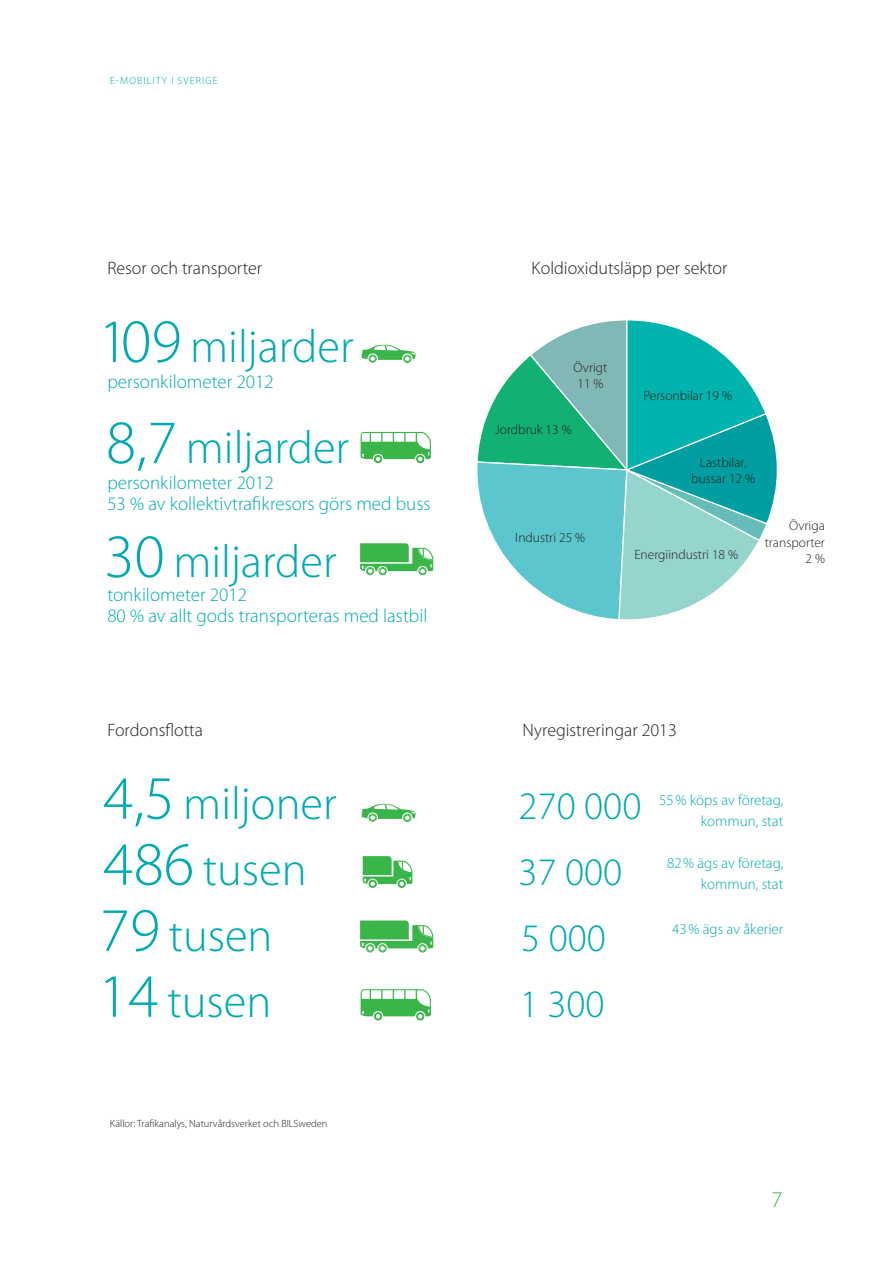
<style>
.page{position:relative;width:893px;height:1263px;background:#fff}
.page>*{position:absolute;margin:0;border:0;box-sizing:border-box;transform-origin:0 0}
.t1{font:300 46.5px/66px "Myriad Pro";color:#00aab3}
.t2{font:300 39px/66px "Myriad Pro";color:#00aab3}
.t3{font:300 22.5px "Myriad Pro";color:#40ae49}
.t4{font:300 19.05px/21px "Myriad Pro";color:#00aab3}
.t5{font:300 18px "Myriad Pro";color:#231f20}
.t6{font:300 15px/21px "Myriad Pro";color:#00aab3;text-align:right}
.t7{font:300 13.5px "Myriad Pro";color:#231f20}
.källa{font:300 10.5px "Myriad Pro";color:#231f20}
.överskrift{font:300 10.5px "Myriad Pro";letter-spacing:.095em;color:#00aab3}
.s1{font-size:61.95px}
</style>
<div class="page">
<svg style="left:361px;top:345px;width:55px;height:18px"></svg>
<svg style="left:361px;top:804px;width:55px;height:18px"></svg>
<svg style="left:360px;top:920px;width:73px;height:33px"></svg>
<svg style="left:360px;top:543px;width:73px;height:33px"></svg>
<svg style="left:361px;top:989px;width:70px;height:31px"></svg>
<svg style="left:361px;top:432px;width:70px;height:31px"></svg>
<svg style="left:363px;top:856px;width:49px;height:32px"></svg>
<svg style="left:477px;top:320px;width:300px;height:300px"></svg>
<p class="överskrift" style="left:110px;top:75px;width:109px">E-MOBILITY I SVERIGE</p>
<p class="t5" style="left:107px;top:258px;width:156px">Resor och transporter</p>
<p class="t5" style="left:532px;top:258px;width:197px">Koldioxidutsläpp per sektor</p>
<p class="t1" style="left:98px;top:314px;width:257px"><span class="s1">109</span> miljarder</p>
<p class="t4" style="left:107px;top:371px;width:168px">personkilometer 2012</p>
<p class="t1" style="left:106px;top:415px;width:245px"><span class="s1">8,7</span> miljarder</p>
<p class="t4" style="left:107px;top:472px;width:325px">personkilometer 2012<br>53 % av kollektivtrafikresors görs med buss</p>
<p class="t1" style="left:104px;top:529px;width:234px"><span class="s1">30</span> miljarder</p>
<p class="t4" style="left:107px;top:584px;width:322px">tonkilometer 2012<br>80 % av allt gods transporteras med lastbil</p>
<p class="t7" style="left:574px;top:360px;width:35px">Övrigt</p>
<p class="t7" style="left:577px;top:376px;width:28px">11 %</p>
<p class="t7" style="left:495px;top:422px;width:78px">Jordbruk 13 %</p>
<p class="t7" style="left:515px;top:530px;width:71px">Industri 25 %</p>
<p class="t7" style="left:643px;top:388px;width:90px">Personbilar 19 %</p>
<p class="t7" style="left:700px;top:455px;width:48px">Lastbilar,</p>
<p class="t7" style="left:691px;top:471px;width:65px">bussar 12 %</p>
<p class="t7" style="left:634px;top:547px;width:105px">Energiindustri 18 %</p>
<p class="t7" style="left:789px;top:518px;width:37px">Övriga</p>
<p class="t7" style="left:765px;top:535px;width:62px">transporter</p>
<p class="t7" style="left:805px;top:551px;width:21px">2 %</p>
<p class="t5" style="left:107px;top:720px;width:97px">Fordonsflotta</p>
<p class="t5" style="left:523px;top:720px;width:156px">Nyregistreringar 2013</p>
<p class="t1" style="left:98px;top:771px;width:240px"><span class="s1">4,5</span> miljoner<br><span class="s1">486</span> tusen<br><span class="s1">79</span> tusen<br><span class="s1">14</span> tusen</p>
<p class="t2" style="left:519px;top:773px;width:124px">270 000<br>37 000<br>5 000<br>1 300</p>
<p class="t6" style="left:659px;top:790px;width:126px">55% köps av företag, kommun, stat</p>
<p class="t6" style="left:667px;top:853px;width:118px">82% ägs av företag, kommun, stat</p>
<p class="t6" style="left:672px;top:919px;width:113px">43% ägs av åkerier</p>
<p class="källa" style="left:110px;top:1118px;width:219px">Källor: Trafikanalys, Naturvårdsverket och BILSweden</p>
<p class="t3" style="left:771px;top:1187px;width:12px">7</p>
</div>
